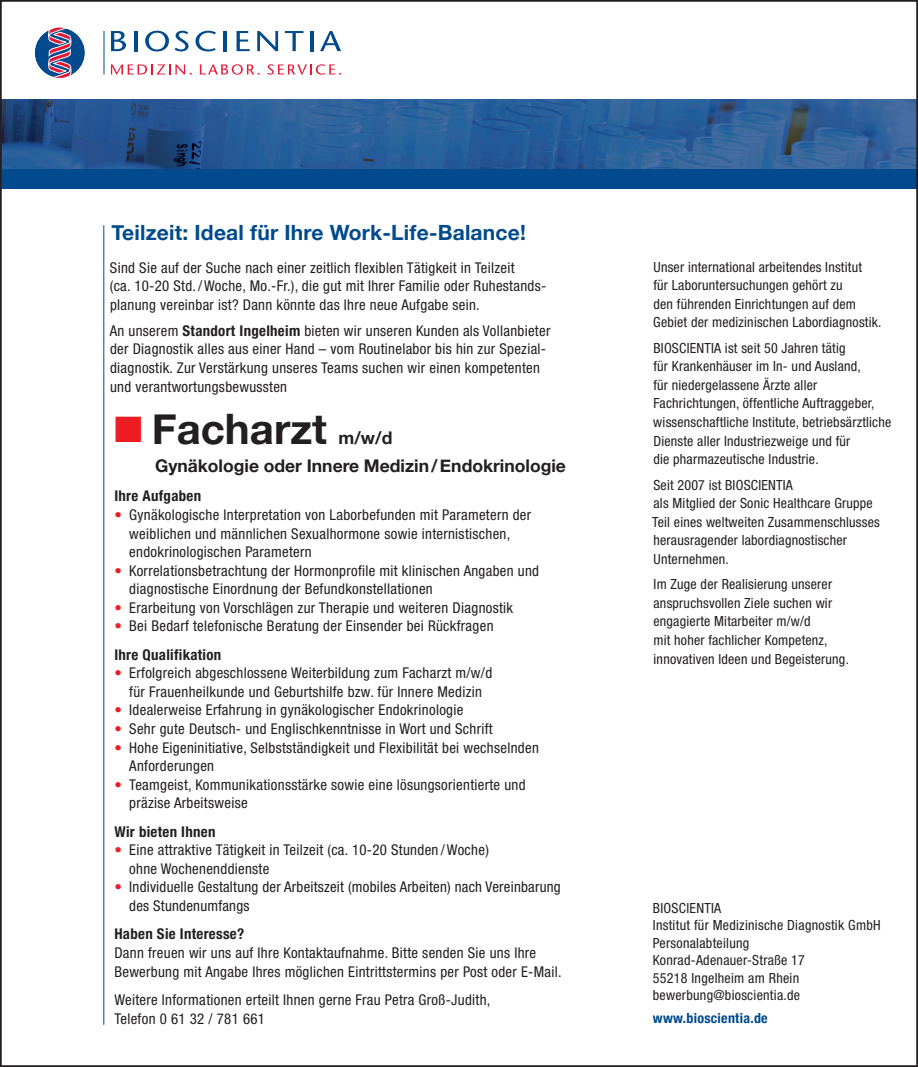
<style>
.page{position:relative;width:918px;height:1067px;background:#fff}
.page>*{position:absolute;margin:0;border:0;box-sizing:border-box;transform-origin:0 0}
.t1{font:700 42px "Helvetica Neue";color:#231f20}
.t2{font:700 21px "Helvetica Neue";letter-spacing:.01em;color:#004a8d}
.t3{font:700 17.5px/28px "Helvetica Neue";color:#231f20;text-align:center}
.t4{font:condensed 14.88px/18.6px "Helvetica Neue";letter-spacing:.02em;color:#231f20}
.t5{font:700 condensed 14.88px "Helvetica Neue";letter-spacing:.02em;color:#231f20}
.t6{font:condensed 14px/18.6px "Helvetica Neue";letter-spacing:.015em;color:#231f20}
.t7{font:700 condensed 14px "Helvetica Neue";letter-spacing:.02em;color:#004a8d}
.s1{font-weight:700}
.s2{color:#ee1d23}
</style>
<div class="page">
<img style="left:3px;top:99px;width:912px;height:70px">
<div style="left:2px;top:169px;width:916px;height:20px;background:#004a8d"></div>
<svg style="left:111px;top:31px;width:15px;height:20px"></svg>
<hr style="left:134px;top:31px;width:4px;height:20px;background:#004a8d">
<svg style="left:145px;top:31px;width:44px;height:20px"></svg>
<svg style="left:195px;top:31px;width:21px;height:20px"></svg>
<hr style="left:224px;top:31px;width:3px;height:20px;background:#004a8d">
<svg style="left:236px;top:31px;width:14px;height:20px"></svg>
<svg style="left:257px;top:31px;width:21px;height:20px"></svg>
<svg style="left:285px;top:31px;width:18px;height:20px"></svg>
<hr style="left:310px;top:31px;width:3px;height:20px;background:#004a8d">
<svg style="left:320px;top:31px;width:21px;height:20px"></svg>
<svg style="left:111px;top:64px;width:81px;height:11px"></svg>
<svg style="left:200px;top:64px;width:60px;height:11px"></svg>
<svg style="left:267px;top:64px;width:74px;height:11px"></svg>
<svg style="left:34px;top:28px;width:51px;height:50px"></svg>
<hr style="left:104px;top:31px;width:1px;height:43px;background:#004a8d">
<hr style="left:103px;top:225px;width:1px;height:799px;background:#004a8d">
<h2 class="t2" style="left:112px;top:216px;width:416px">Teilzeit: Ideal für Ihre Work-Life-Balance!</h2>
<p class="t4" style="left:110px;top:258px;width:436px">Sind Sie auf der Suche nach einer zeitlich flexiblen Tätigkeit in Teilzeit<br>(ca. 10-20 Std./Woche, Mo.-Fr.), die gut mit Ihrer Familie oder Ruhestands&shy;planung vereinbar ist? Dann könnte das Ihre neue Aufgabe sein.</p>
<p class="t4" style="left:110px;top:321px;width:442px">An unserem <span class="s1">Standort Ingelheim</span> bieten wir unseren Kunden als Vollanbieter der Diagnostik alles aus einer Hand – vom Routinelabor bis hin zur Spezial&shy;diagnostik. Zur Verstärkung unseres Teams suchen wir einen kompetenten und verantwortungsbewussten</p>
<h1 class="t1" style="left:152px;top:396px;width:177px">Facharzt</h1>
<p class="t3" style="left:155px;top:424px;width:412px">m/w/d<br>Gynäkologie oder Innere Medizin/Endokrinologie</p>
<p class="t5" style="left:114px;top:487px;width:88px">Ihre Aufgaben</p>
<p class="t4" style="left:129px;top:505px;width:403px;text-indent:-15px"><span class="s2">•</span> Gynäkologische Interpretation von Laborbefunden mit Parametern der weiblichen und männlichen Sexualhormone sowie internistischen, endokrinologischen Parametern</p>
<p class="t4" style="left:129px;top:561px;width:411px;text-indent:-15px"><span class="s2">•</span> Korrelationsbetrachtung der Hormonprofile mit klinischen Angaben und diagnostische Einordnung der Befundkonstellationen</p>
<p class="t4" style="left:114px;top:598px;width:400px"><span class="s2">•</span> Erarbeitung von Vorschlägen zur Therapie und weiteren Diagnostik</p>
<p class="t4" style="left:114px;top:611px;width:381px;line-height:28.5px"><span class="s2">•</span> Bei Bedarf telefonische Beratung der Einsender bei Rückfragen<br><span class="s1">Ihre Qualifikation</span></p>
<p class="t4" style="left:114px;top:663px;width:379px;text-align:center"><span class="s2">•</span> Erfolgreich abgeschlossene Weiterbildung zum Facharzt m/w/d für Frauenheilkunde und Geburtshilfe bzw. für Innere Medizin</p>
<p class="t4" style="left:114px;top:701px;width:350px"><span class="s2">•</span> Idealerweise Erfahrung in gynäkologischer Endokrinologie</p>
<p class="t4" style="left:114px;top:719px;width:380px"><span class="s2">•</span> Sehr gute Deutsch- und Englischkenntnisse in Wort und Schrift</p>
<p class="t4" style="left:129px;top:738px;width:411px;text-indent:-15px"><span class="s2">•</span> Hohe Eigeninitiative, Selbstständigkeit und Flexibilität bei wechselnden<br>Anforderungen</p>
<p class="t4" style="left:129px;top:775px;width:398px;text-indent:-15px"><span class="s2">•</span> Teamgeist, Kommunikationsstärke sowie eine lösungsorientierte und präzise Arbeitsweise</p>
<p class="t5" style="left:114px;top:822px;width:103px">Wir bieten Ihnen</p>
<p class="t4" style="left:129px;top:840px;width:361px;text-indent:-15px"><span class="s2">•</span> Eine attraktive Tätigkeit in Teilzeit (ca. 10-20 Stunden /Woche) ohne Wochenenddienste</p>
<p class="t4" style="left:129px;top:877px;width:433px;text-indent:-15px"><span class="s2">•</span> Individuelle Gestaltung der Arbeitszeit (mobiles Arbeiten) nach Vereinbarung des Stundenumfangs</p>
<p class="t5" style="left:114px;top:925px;width:131px">Haben Sie Interesse?</p>
<p class="t4" style="left:114px;top:943px;width:449px">Dann freuen wir uns auf Ihre Kontaktaufnahme. Bitte senden Sie uns Ihre<br>Bewerbung mit Angabe Ihres möglichen Eintrittstermins per Post oder E-Mail.</p>
<p class="t4" style="left:114px;top:990px;width:377px">Weitere Informationen erteilt Ihnen gerne Frau Petra Groß-Judith,<br>Telefon 0 61 32 / 781 661</p>
<p class="t6" style="left:653px;top:257px;width:230px">Unser international arbeitendes Institut<br>für Laboruntersuchungen gehört zu<br>den führenden Einrichtungen auf dem Gebiet der medizinischen Labordiagnostik.</p>
<p class="t6" style="left:653px;top:338px;width:240px">BIOSCIENTIA ist seit 50 Jahren tätig<br>für Krankenhäuser im In- und Ausland,<br>für niedergelassene Ärzte aller Fachrichtungen, öffentliche Auftraggeber, wissenschaftliche Institute, betriebsärztliche Dienste aller Industriezweige und für<br>die pharmazeutische Industrie.</p>
<p class="t6" style="left:652px;top:475px;width:229px">Seit 2007 ist BIOSCIENTIA<br>als Mitglied der Sonic Healthcare Gruppe<br>Teil eines weltweiten Zusammenschlusses herausragender labordiagnostischer<br>Unternehmen.</p>
<p class="t6" style="left:653px;top:575px;width:197px">Im Zuge der Realisierung unserer anspruchsvollen Ziele suchen wir engagierte Mitarbeiter m/w/d<br>mit hoher fachlicher Kompetenz, innovativen Ideen und Begeisterung.</p>
<p class="t6" style="left:653px;top:899px;width:229px;line-height:17.5px">BIOSCIENTIA<br>Institut für Medizinische Diagnostik GmbH<br>Personalabteilung<br>Konrad-Adenauer-Straße 17<br>55218 Ingelheim am Rhein bewerbung@bioscientia.de</p>
<p class="t7" style="left:653px;top:1006px;width:116px">www.bioscientia.de</p>
</div>
